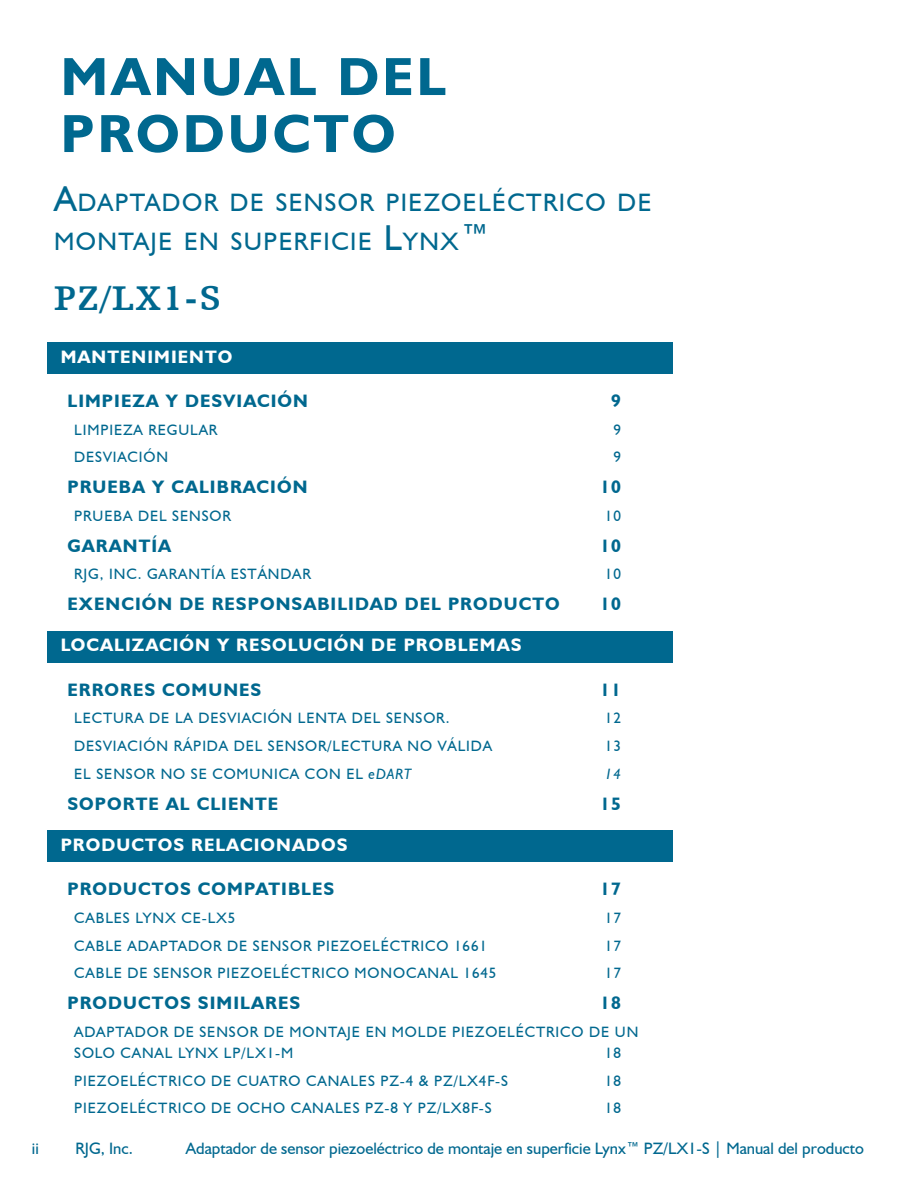
<style>
.page{position:relative;width:918px;height:1188px;background:#fff}
.page>*{position:absolute;margin:0;border:0;box-sizing:border-box;transform-origin:0 0}
.t1{font:700 54px/57px "Humanist 521 BT";letter-spacing:.06em;color:#00688f}
.t2{font:700 36px "Humanist Slabserif 712 BT";color:#00688f}
.t3{font:25.2px/39px "Humanist 521 BT";letter-spacing:.055em;color:#00688f}
.t4{font:700 18px "Humanist 521 BT";letter-spacing:.06em;color:#00688f}
.t5{font:700 18px "Humanist 521 BT";letter-spacing:.06em;color:#fff}
.t6{font:16.5px "Humanist 521 BT";color:#00688f}
.t7{font:15px/21px "Humanist 521 BT";letter-spacing:.06em;color:#00688f}
.t8{font:italic 15px "Humanist 521 BT";color:#00688f}
.s1{font-size:36px}
.s2{font-style:italic}
</style>
<div class="page">
<div style="left:47px;top:342px;width:626px;height:32px;background:#00688f"></div>
<div style="left:47px;top:631px;width:626px;height:31px;background:#00688f"></div>
<div style="left:47px;top:830px;width:626px;height:32px;background:#00688f"></div>
<h1 class="t1" style="left:61px;top:47px;width:387px">MANUAL DEL<br>PRODUCTO</h1>
<h3 class="t3" style="left:54px;top:183px;width:599px"><span class="s1">A</span>DAPTADOR DE SENSOR PIEZOELÉCTRICO DE<br>MONTAJE EN SUPERFICIE <span class="s1">L</span>YNX<span class="s1">™</span></h3>
<h2 class="t2" style="left:54px;top:275px;width:168px">PZ/LX1‑S</h2>
<p class="t5" style="left:61px;top:345px;width:173px">MANTENIMIENTO</p>
<p class="t4" style="left:68px;top:389px;width:242px">LIMPIEZA Y DESVIACIÓN</p>
<p class="t4" style="left:611px;top:389px;width:11px">9</p>
<p class="t7" style="left:74px;top:419px;width:145px">LIMPIEZA REGULAR</p>
<p class="t7" style="left:613px;top:419px;width:9px">9</p>
<p class="t7" style="left:74px;top:446px;width:95px">DESVIACIÓN</p>
<p class="t7" style="left:613px;top:446px;width:9px">9</p>
<p class="t4" style="left:68px;top:476px;width:241px">PRUEBA Y CALIBRACIÓN</p>
<p class="t4" style="left:600px;top:476px;width:22px">10</p>
<p class="t7" style="left:74px;top:505px;width:158px">PRUEBA DEL SENSOR</p>
<p class="t7" style="left:605px;top:505px;width:18px">10</p>
<p class="t4" style="left:68px;top:534px;width:105px">GARANTÍA</p>
<p class="t4" style="left:600px;top:534px;width:22px">10</p>
<p class="t7" style="left:74px;top:563px;width:238px">RJG, INC. GARANTÍA ESTÁNDAR</p>
<p class="t7" style="left:605px;top:563px;width:18px">10</p>
<p class="t4" style="left:68px;top:593px;width:494px">EXENCIÓN DE RESPONSABILIDAD DEL PRODUCTO</p>
<p class="t4" style="left:600px;top:593px;width:22px">10</p>
<p class="t5" style="left:61px;top:634px;width:462px">LOCALIZACIÓN Y RESOLUCIÓN DE PROBLEMAS</p>
<p class="t4" style="left:68px;top:678px;width:195px">ERRORES COMUNES</p>
<p class="t4" style="left:600px;top:678px;width:22px">11</p>
<p class="t7" style="left:74px;top:707px;width:377px">LECTURA DE LA DESVIACIÓN LENTA DEL SENSOR.</p>
<p class="t7" style="left:605px;top:707px;width:18px">12</p>
<p class="t7" style="left:74px;top:735px;width:419px">DESVIACIÓN RÁPIDA DEL SENSOR/LECTURA NO VÁLIDA</p>
<p class="t7" style="left:605px;top:735px;width:18px">13</p>
<p class="t7" style="left:74px;top:763px;width:339px">EL SENSOR NO SE COMUNICA CON EL <span class="s2">eDART</span></p>
<p class="t8" style="left:605px;top:764px;width:18px">14</p>
<p class="t4" style="left:68px;top:792px;width:212px">SOPORTE AL CLIENTE</p>
<p class="t4" style="left:600px;top:792px;width:22px">15</p>
<p class="t5" style="left:61px;top:833px;width:288px">PRODUCTOS RELACIONADOS</p>
<p class="t4" style="left:68px;top:878px;width:268px">PRODUCTOS COMPATIBLES</p>
<p class="t4" style="left:600px;top:878px;width:22px">17</p>
<p class="t7" style="left:74px;top:907px;width:163px">CABLES LYNX CE‑LX5</p>
<p class="t7" style="left:605px;top:907px;width:18px">17</p>
<p class="t7" style="left:74px;top:935px;width:414px">CABLE ADAPTADOR DE SENSOR PIEZOELÉCTRICO 1661</p>
<p class="t7" style="left:605px;top:935px;width:18px">17</p>
<p class="t7" style="left:74px;top:962px;width:424px">CABLE DE SENSOR PIEZOELÉCTRICO MONOCANAL 1645</p>
<p class="t7" style="left:605px;top:962px;width:18px">17</p>
<p class="t4" style="left:68px;top:992px;width:234px">PRODUCTOS SIMILARES</p>
<p class="t4" style="left:600px;top:992px;width:22px">18</p>
<p class="t7" style="left:74px;top:1021px;width:566px">ADAPTADOR DE SENSOR DE MONTAJE EN MOLDE PIEZOELÉCTRICO DE UN<br>SOLO CANAL LYNX LP/LX1‑M</p>
<p class="t7" style="left:605px;top:1042px;width:18px">18</p>
<p class="t7" style="left:74px;top:1070px;width:435px">PIEZOELÉCTRICO DE CUATRO CANALES PZ‑4 &amp; PZ/LX4F‑S</p>
<p class="t7" style="left:605px;top:1070px;width:18px">18</p>
<p class="t7" style="left:74px;top:1097px;width:419px">PIEZOELÉCTRICO DE OCHO CANALES PZ‑8 Y PZ/LX8F‑S</p>
<p class="t7" style="left:605px;top:1097px;width:18px">18</p>
<p class="t6" style="left:32px;top:1138px;width:8px">ii</p>
<p class="t6" style="left:76px;top:1138px;width:59px">RJG, Inc.</p>
<p class="t6" style="left:186px;top:1138px;width:680px">Adaptador de sensor piezoeléctrico de montaje en superficie Lynx™ PZ/LX1‑S | Manual del producto</p>
</div>
